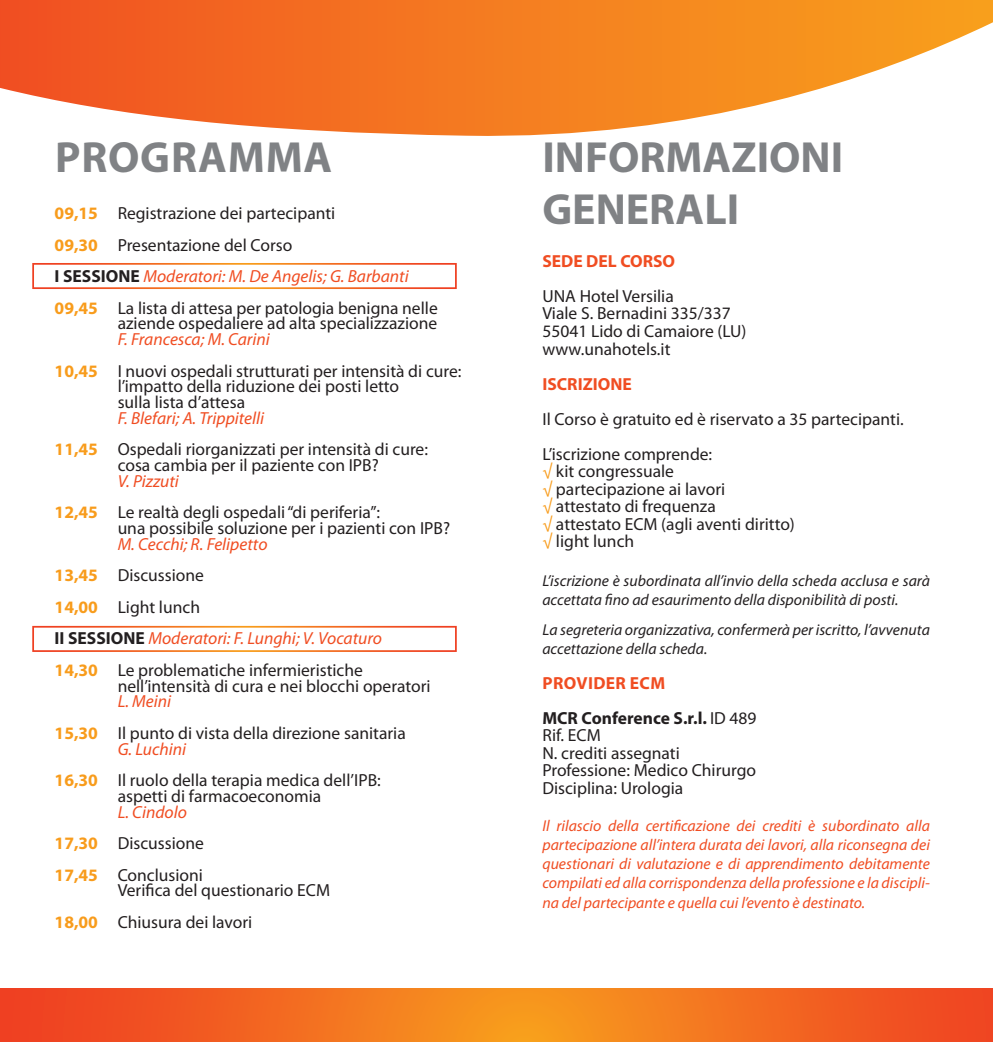
<style>
.page{position:relative;width:993px;height:1042px;background:#fff}
.page>*{position:absolute;margin:0;border:0;box-sizing:border-box;transform-origin:0 0}
.t1{font:700 43.75px "Myriad Pro";color:#808285}
.t2{font:700 43.75px "Myriad Pro";letter-spacing:.02em;color:#808285}
.t3{font:17.5px/15.8px "Myriad Pro";color:#231f20;text-align:center}
.t4{font:italic 17.5px "Myriad Pro";color:#f04d22}
.t5{font:700 17.5px "Myriad Pro";color:#231f20}
.t6{font:700 17.5px "Myriad Pro";color:#f04d22}
.t7{font:700 17.5px "Myriad Pro";letter-spacing:.02em;color:#f04d22}
.t8{font:italic 15.75px/19.2px "Myriad Pro";color:#f04d22;text-align:justify}
.t9{font:italic 15.75px/19.2px "Myriad Pro";color:#231f20}
.s1{font-weight:700;color:#f89c1c}
.s2{font-weight:700;font-style:normal;color:#231f20}
.s3{color:#f89c1c}
.s4{font-weight:400}
</style>
<div class="page">
<svg style="left:0;top:989px;width:992px;height:53px;background:#f26a20"></svg>
<svg style="left:0;top:0;width:992px;height:136px"></svg>
<div style="left:32px;top:263px;width:424px;height:26px;border:2px solid #fff"></div>
<div style="left:32px;top:626px;width:424px;height:26px;border:2px solid #fff"></div>
<p class="t2" style="left:55px;top:128px;width:279px">PROGRAMMA</p>
<p class="t3" style="left:55px;top:205px;width:282px"><span class="s1">09,15</span> Registrazione dei partecipanti</p>
<p class="t3" style="left:55px;top:236px;width:239px"><span class="s1">09,30</span> Presentazione del Corso</p>
<p class="t4" style="left:55px;top:265px;width:355px"><span class="s2">I SESSIONE</span> Moderatori: M. De Angelis; G. Barbanti</p>
<p class="t3" style="left:55px;top:299px;width:384px"><span class="s1">09,45</span> La lista di attesa per patologia benigna nelle</p>
<p class="t3" style="left:118px;top:315px;width:321px">aziende ospedaliere ad alta specializzazione</p>
<p class="t4" style="left:118px;top:328px;width:154px">F. Francesca; M. Carini</p>
<p class="t3" style="left:55px;top:362px;width:408px"><span class="s1">10,45</span> I nuovi ospedali strutturati per intensità di cure: l’impatto della riduzione dei posti letto</p>
<p class="t3" style="left:118px;top:394px;width:129px">sulla lista d’attesa</p>
<p class="t4" style="left:118px;top:407px;width:148px">F. Blefari; A. Trippitelli</p>
<p class="t3" style="left:55px;top:441px;width:375px"><span class="s1">11,45</span> Ospedali riorganizzati per intensità di cure:</p>
<p class="t3" style="left:118px;top:457px;width:262px">cosa cambia per il paziente con IPB?</p>
<p class="t4" style="left:118px;top:470px;width:63px">V. Pizzuti</p>
<p class="t3" style="left:55px;top:504px;width:327px"><span class="s1">12,45</span> Le realtà degli ospedali “di periferia”:</p>
<p class="t3" style="left:118px;top:520px;width:334px">una possibile soluzione per i pazienti con IPB?</p>
<p class="t4" style="left:118px;top:533px;width:151px">M. Cecchi; R. Felipetto</p>
<p class="t3" style="left:55px;top:567px;width:151px"><span class="s1">13,45</span> Discussione</p>
<p class="t3" style="left:55px;top:599px;width:147px"><span class="s1">14,00</span> Light lunch</p>
<p class="t4" style="left:55px;top:628px;width:329px"><span class="s2">II SESSIONE</span> Moderatori: F. Lunghi; V. Vocaturo</p>
<p class="t3" style="left:55px;top:662px;width:310px"><span class="s1">14,30</span> Le problematiche infermieristiche</p>
<p class="t3" style="left:118px;top:677px;width:314px">nell’intensità di cura e nei blocchi operatori</p>
<p class="t4" style="left:118px;top:691px;width:55px">L. Meini</p>
<p class="t3" style="left:55px;top:725px;width:352px"><span class="s1">15,30</span> Il punto di vista della direzione sanitaria</p>
<p class="t4" style="left:118px;top:738px;width:70px">G. Luchini</p>
<p class="t3" style="left:55px;top:772px;width:327px"><span class="s1">16,30</span> Il ruolo della terapia medica dell’IPB:</p>
<p class="t3" style="left:118px;top:788px;width:205px">aspetti di farmacoeconomia</p>
<p class="t4" style="left:118px;top:801px;width:71px">L. Cindolo</p>
<p class="t3" style="left:55px;top:835px;width:151px"><span class="s1">17,30</span> Discussione</p>
<p class="t3" style="left:55px;top:866px;width:150px"><span class="s1">17,45</span> Conclusioni</p>
<p class="t3" style="left:118px;top:882px;width:214px">Verifica del questionario ECM</p>
<p class="t3" style="left:55px;top:914px;width:199px"><span class="s1">18,00</span> Chiusura dei lavori</p>
<p class="t1" style="left:542px;top:128px;width:302px">INFORMAZIONI</p>
<p class="t1" style="left:542px;top:181px;width:198px">GENERALI</p>
<p class="t6" style="left:542px;top:250px;width:134px">SEDE DEL CORSO</p>
<p class="t3" style="left:542px;top:288px;width:133px">UNA Hotel Versilia</p>
<p class="t3" style="left:542px;top:305px;width:190px">Viale S. Bernadini 335/337</p>
<p class="t3" style="left:542px;top:323px;width:205px">55041 Lido di Camaiore (LU)</p>
<p class="t3" style="left:542px;top:340px;width:129px">www.unahotels.it</p>
<p class="t6" style="left:542px;top:372px;width:91px">ISCRIZIONE</p>
<p class="t3" style="left:542px;top:410px;width:362px">Il Corso è gratuito ed è riservato a 35 partecipanti.</p>
<p class="t3" style="left:542px;top:445px;width:171px">L’iscrizione comprende:</p>
<p class="t3" style="left:542px;top:463px;width:133px"><span class="s3">√</span> kit congressuale</p>
<p class="t3" style="left:542px;top:480px;width:184px"><span class="s3">√</span> partecipazione ai lavori</p>
<p class="t3" style="left:542px;top:498px;width:175px"><span class="s3">√</span> attestato di frequenza</p>
<p class="t3" style="left:542px;top:515px;width:254px"><span class="s3">√</span> attestato ECM (agli aventi diritto)</p>
<p class="t3" style="left:542px;top:533px;width:93px"><span class="s3">√</span> light lunch</p>
<p class="t9" style="left:542px;top:570px;width:389px">L’iscrizione è subordinata all’invio della scheda acclusa e sarà</p>
<p class="t9" style="left:542px;top:589px;width:357px">accettata fino ad esaurimento della disponibilità di posti.</p>
<p class="t9" style="left:542px;top:619px;width:389px">La segreteria organizzativa, confermerà per iscritto, l’avvenuta accettazione della scheda.</p>
<p class="t7" style="left:542px;top:671px;width:124px">PROVIDER ECM</p>
<p class="t5" style="left:542px;top:706px;width:216px">MCR Conference S.r.l. <span class="s4">ID 489</span></p>
<p class="t3" style="left:542px;top:727px;width:60px">Rif. ECM</p>
<p class="t3" style="left:542px;top:745px;width:139px">N. crediti assegnati</p>
<p class="t3" style="left:542px;top:762px;width:215px">Professione: Medico Chirurgo</p>
<p class="t3" style="left:542px;top:780px;width:142px">Disciplina: Urologia</p>
<p class="t8" style="left:542px;top:815px;width:389px">Il rilascio della certificazione dei crediti è subordinato alla partecipazione all’intera durata dei lavori, alla riconsegna dei questionari di valutazione e di apprendimento debitamente compilati ed alla corrispondenza della professione e la discipli&shy;na del partecipante e quella cui l’evento è destinato.</p>
</div>
